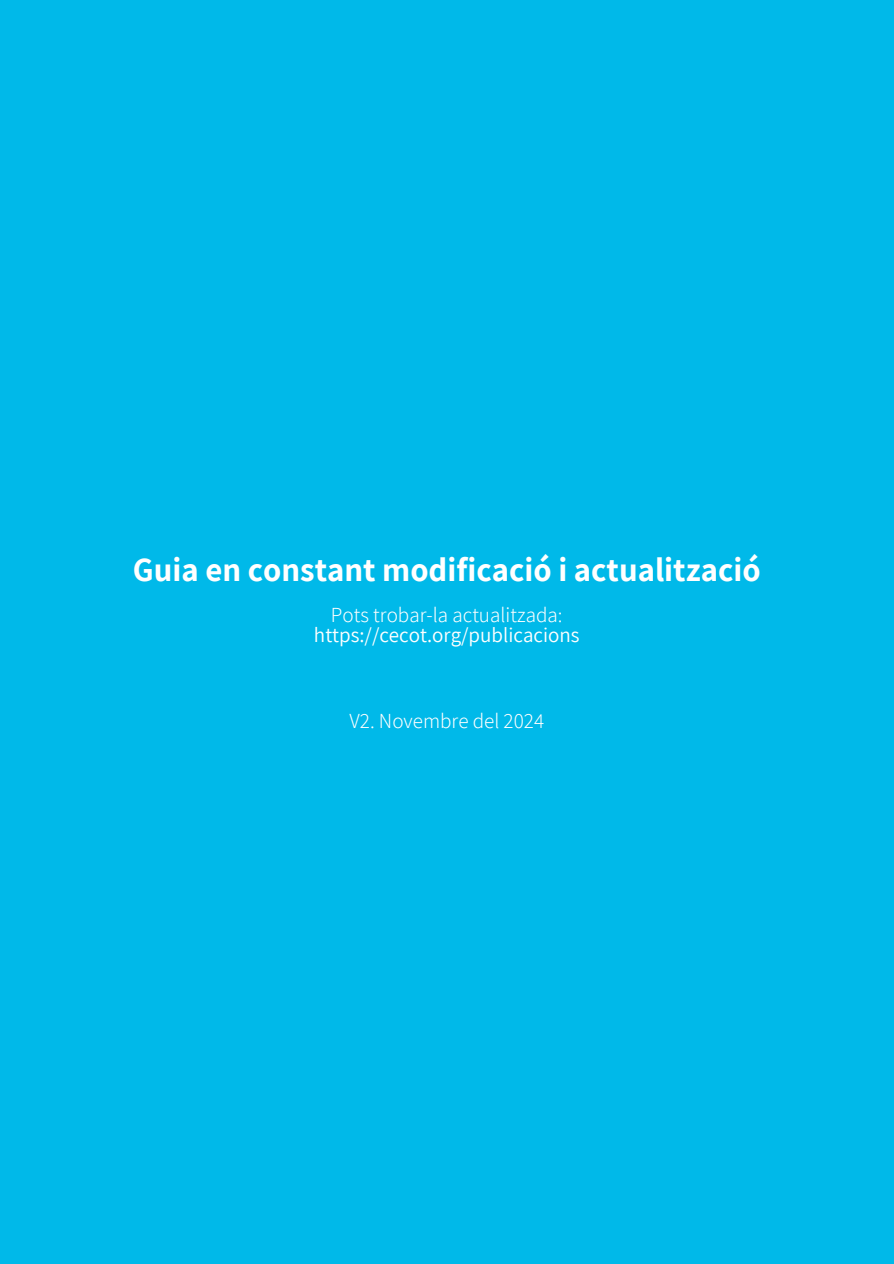
<style>
.page{position:relative;width:894px;height:1264px;background:#fff}
.page>*{position:absolute;margin:0;border:0;box-sizing:border-box;transform-origin:0 0}
.t1{font:700 33px "Assistant";color:#fff}
.t2{font:300 21px "Assistant";color:#fff}
.t3{font:21px "Assistant";color:#fff}
</style>
<div class="page">
<div style="left:0;top:0;width:893px;height:1263px;background:#00b9e9"></div>
<h1 class="t1" style="left:133px;top:547px;width:629px">Guia en constant modificació i actualització</h1>
<p class="t2" style="left:331px;top:600px;width:233px">Pots trobar-la actualitzada:</p>
<p class="t3" style="left:314px;top:620px;width:267px">https://cecot.org/publicacions</p>
<p class="t2" style="left:349px;top:706px;width:196px">V2. Novembre del 2024</p>
</div>
